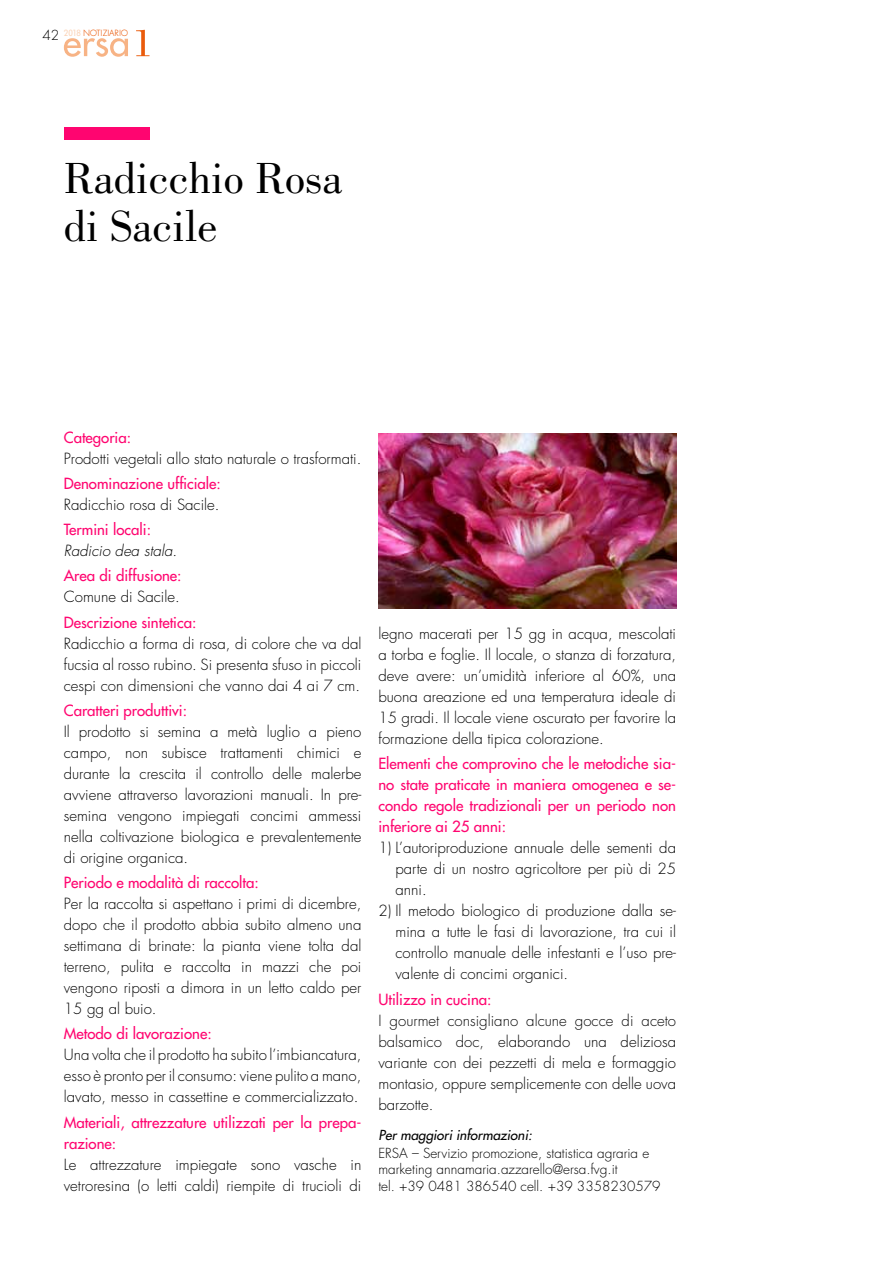
<style>
.page{position:relative;width:893px;height:1263px;background:#fff}
.page>*{position:absolute;margin:0;border:0;box-sizing:border-box;transform-origin:0 0}
.t1{font:45px/48px "Bodoni";color:#000}
.t2{font:300 15px/21px "Futura Std";color:#000;text-align:justify}
.t3{font:500 15px/21px "Futura Std";color:#ff0570;text-align:justify}
.t4{font:italic 300 15px "Futura Std";color:#000}
.t5{font:300 13.5px/16.5px "Futura Std";color:#000}
.t6{font:italic 500 13.5px "Futura Std";color:#000}
.t7{font:300 9px "Futura BQ";letter-spacing:-.01em;color:#ea5b0b}
.s1{font-weight:400;color:#fbd3b6}
.s2{color:#080808}
</style>
<div class="page">
<div style="left:64px;top:128px;width:85px;height:12px;background:#ff0570"></div>
<img style="left:378px;top:434px;width:298px;height:174px">
<svg style="left:64px;top:38px;width:64px;height:19px"></svg>
<svg style="left:136px;top:30px;width:14px;height:26px"></svg>
<p class="t5" style="left:43px;top:27px;width:18px">42</p>
<p class="t7" style="left:64px;top:28px;width:66px"><span class="s1">2018</span> NOTIZIARIO</p>
<h1 class="t1" style="left:64px;top:154px;width:280px">Radicchio Rosa di Sacile</h1>
<p class="t3" style="left:64px;top:427px;width:69px">Categoria:</p>
<p class="t2" style="left:64px;top:448px;width:299px">Prodotti vegetali allo stato naturale o trasformati.</p>
<p class="t3" style="left:64px;top:473px;width:159px">Denominazione ufficiale:</p>
<p class="t2" style="left:64px;top:494px;width:157px">Radicchio rosa di Sacile.</p>
<p class="t3" style="left:64px;top:519px;width:89px">Termini locali:</p>
<p class="t4" style="left:64px;top:541px;width:115px">Radicio dea stala.</p>
<p class="t3" style="left:64px;top:565px;width:119px">Area di diffusione:</p>
<p class="t2" style="left:64px;top:587px;width:117px">Comune di Sacile.</p>
<p class="t3" style="left:64px;top:612px;width:134px">Descrizione sintetica:</p>
<p class="t2" style="left:64px;top:633px;width:299px">Radicchio a forma di rosa, di colore che va dal fucsia al rosso rubino. Si presenta sfuso in piccoli cespi con dimensioni che vanno dai 4 ai 7 cm.</p>
<p class="t3" style="left:64px;top:700px;width:125px">Caratteri produttivi:</p>
<p class="t2" style="left:64px;top:721px;width:299px">Il prodotto si semina a metà luglio a pieno campo, non subisce trattamenti chimici e durante la crescita il controllo delle malerbe avviene attraverso lavorazioni manuali. In pre&shy;semina vengono impiegati concimi ammessi nella coltivazione biologica e prevalentemente di origine organica.</p>
<p class="t3" style="left:64px;top:872px;width:197px">Periodo e modalità di raccolta:</p>
<p class="t2" style="left:64px;top:893px;width:299px">Per la raccolta si aspettano i primi di dicembre, dopo che il prodotto abbia subito almeno una settimana di brinate: la pianta viene tolta dal terreno, pulita e raccolta in mazzi che poi vengono riposti a dimora in un letto caldo per 15 gg al buio.</p>
<p class="t3" style="left:64px;top:1023px;width:149px">Metodo di lavorazione:</p>
<p class="t2" style="left:64px;top:1045px;width:299px">Una volta che il prodotto ha subito l’imbiancatura, esso è pronto per il consumo: viene pulito a mano, lavato, messo in cassettine e commercializzato.</p>
<p class="t3" style="left:64px;top:1112px;width:299px">Materiali, attrezzature utilizzati per la prepa&shy;razione:</p>
<p class="t2" style="left:64px;top:1154px;width:299px">Le attrezzature impiegate sono vasche in vetroresina (o letti caldi) riempite di trucioli di</p>
<p class="t2" style="left:378px;top:624px;width:299px">legno macerati per 15 gg in acqua, mescolati a torba e foglie. Il locale, o stanza di forzatura, deve avere: un’umidità inferiore al 60%, una buona areazione ed una temperatura ideale di 15 gradi. Il locale viene oscurato per favorire la formazione della tipica colorazione.</p>
<p class="t3" style="left:378px;top:753px;width:299px">Elementi che comprovino che le metodiche sia&shy;no state praticate in maniera omogenea e se&shy;condo regole tradizionali per un periodo non inferiore ai 25 anni:</p>
<p class="t2" style="left:395px;top:838px;width:282px;text-indent:-17px">1) L’autoriproduzione annuale delle sementi da parte di un nostro agricoltore per più di 25 anni.</p>
<p class="t2" style="left:395px;top:901px;width:282px;text-indent:-17px">2) Il metodo biologico di produzione dalla se&shy;mina a tutte le fasi di lavorazione, tra cui il controllo manuale delle infestanti e l’uso pre&shy;valente di concimi organici.</p>
<p class="t3" style="left:378px;top:989px;width:115px">Utilizzo in cucina:</p>
<p class="t2" style="left:378px;top:1010px;width:299px"><span class="s2">I gourmet consigliano alcune gocce di aceto balsamico doc</span>, elaborando una deliziosa variante con dei pezzetti di mela e formaggio montasio, oppure semplicemente con delle uova barzotte.</p>
<p class="t6" style="left:378px;top:1126px;width:155px">Per maggiori informazioni:</p>
<p class="t5" style="left:378px;top:1145px;width:284px">ERSA – Servizio promozione, statistica agraria e marketing annamaria.azzarello@ersa.fvg.it<br>tel. +39 0481 386540 cell. +39 3358230579</p>
</div>
